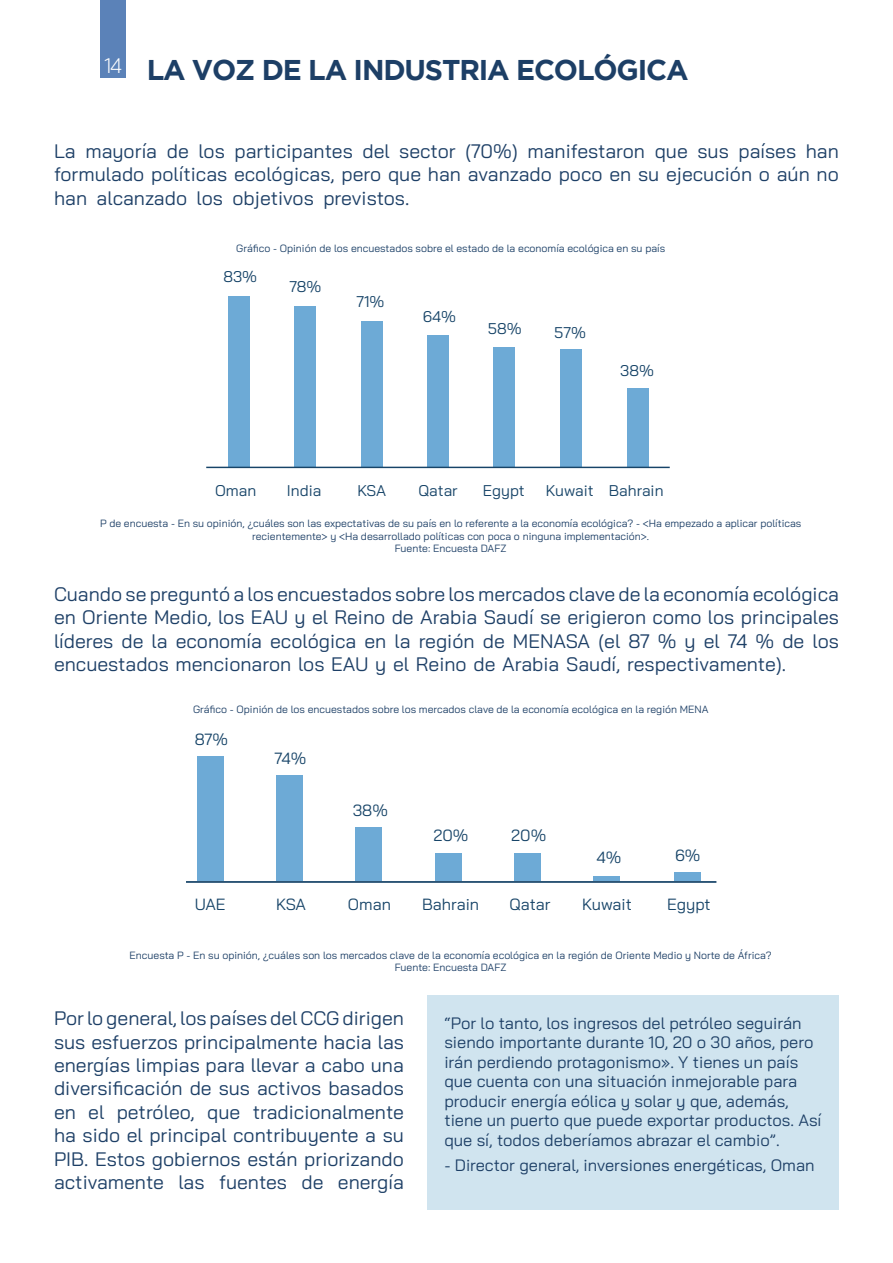
<style>
.page{position:relative;width:893px;height:1263px;background:#fff}
.page>*{position:absolute;margin:0;border:0;box-sizing:border-box;transform-origin:0 0}
.t1{font:700 28.5px "Gotham";letter-spacing:-.04em;color:#1d3f66}
.t2{font:300 21px "Bai Jamjuree";color:#fff}
.t3{font:19.5px/23.4px "Bai Jamjuree";color:#1d3f66;text-align:justify}
.t4{font:16.5px/19.5px "Bai Jamjuree";color:#1d3f66}
.t5{font:16.2px "Bai Jamjuree";color:#174468}
.t6{font:15.6px "Bai Jamjuree";color:#174468}
.t7{font:10.5px/12.6px "Bai Jamjuree";color:#1d3f66;text-align:center}
.t8{font:10.5px "Bai Jamjuree";color:#1b3f66}
</style>
<div class="page">
<svg style="left:186px;top:756px;width:531px;height:127px"></svg>
<div style="left:100px;top:0;width:26px;height:78px;background:#5b82b8"></div>
<div style="left:427px;top:995px;width:412px;height:215px;background:#d0e4ef"></div>
<div style="left:228px;top:296px;width:21px;height:171px;background:#6daad6"></div>
<div style="left:295px;top:307px;width:21px;height:160px;background:#6daad6"></div>
<div style="left:361px;top:321px;width:21px;height:146px;background:#6daad6"></div>
<div style="left:427px;top:336px;width:21px;height:131px;background:#6daad6"></div>
<div style="left:493px;top:348px;width:21px;height:119px;background:#6daad6"></div>
<div style="left:561px;top:350px;width:21px;height:117px;background:#6daad6"></div>
<div style="left:628px;top:389px;width:21px;height:78px;background:#6daad6"></div>
<hr style="left:206px;top:467px;width:464px;height:1px;background:#174468">
<p class="t2" style="left:104px;top:48px;width:20px">14</p>
<h1 class="t1" style="left:147px;top:54px;width:543px">LA VOZ DE LA INDUSTRIA ECOLÓGICA</h1>
<p class="t3" style="left:85px;top:139px;width:73px">mayoría</p>
<p class="t3" style="left:738px;top:139px;width:59px">países</p>
<p class="t3" style="left:465px;top:139px;width:54px">(70%)</p>
<p class="t3" style="left:527px;top:139px;width:119px">manifestaron</p>
<p class="t3" style="left:54px;top:139px;width:23px">La</p>
<p class="t3" style="left:54px;top:162px;width:786px">formulado políticas ecológicas, pero que han avanzado poco en su ejecución o aún no</p>
<p class="t3" style="left:323px;top:186px;width:88px">previstos.</p>
<p class="t3" style="left:167px;top:139px;width:24px">de</p>
<p class="t3" style="left:198px;top:139px;width:28px">los</p>
<p class="t3" style="left:362px;top:139px;width:29px">del</p>
<p class="t3" style="left:806px;top:139px;width:35px">han</p>
<p class="t3" style="left:234px;top:139px;width:120px">participantes</p>
<p class="t3" style="left:399px;top:139px;width:58px">sector</p>
<p class="t3" style="left:655px;top:139px;width:35px">que</p>
<p class="t3" style="left:697px;top:139px;width:33px">sus</p>
<p class="t3" style="left:54px;top:186px;width:35px">han</p>
<p class="t3" style="left:97px;top:186px;width:92px">alcanzado</p>
<p class="t3" style="left:197px;top:186px;width:28px">los</p>
<p class="t3" style="left:233px;top:186px;width:83px">objetivos</p>
<p class="t8" style="left:236px;top:239px;width:430px">Gráfico - Opinión de los encuestados sobre el estado de la economía ecológica en su país</p>
<p class="t6" style="left:224px;top:263px;width:35px">83%</p>
<p class="t6" style="left:289px;top:273px;width:33px">78%</p>
<p class="t6" style="left:356px;top:288px;width:30px">71%</p>
<p class="t6" style="left:423px;top:303px;width:35px">64%</p>
<p class="t6" style="left:488px;top:315px;width:35px">58%</p>
<p class="t6" style="left:554px;top:319px;width:33px">57%</p>
<p class="t6" style="left:620px;top:357px;width:35px">38%</p>
<p class="t6" style="left:215px;top:477px;width:43px">Oman</p>
<p class="t6" style="left:287px;top:477px;width:36px">India</p>
<p class="t6" style="left:357px;top:477px;width:30px">KSA</p>
<p class="t6" style="left:418px;top:477px;width:41px">Qatar</p>
<p class="t6" style="left:483px;top:477px;width:43px">Egypt</p>
<p class="t6" style="left:546px;top:477px;width:49px">Kuwait</p>
<p class="t6" style="left:609px;top:477px;width:56px">Bahrain</p>
<p class="t7" style="left:100px;top:517px;width:703px">P de encuesta - En su opinión ¿, cuáles son las expectativas de su país en lo referente laa economía ecológica? - &lt;Ha empezado a aplicar políticas recientemente&gt; y &lt;Ha desarrollado políticas con poca o ninguna implementación .&lt;<br>Fuente: Encuesta DAFZ</p>
<p class="t3" style="left:54px;top:582px;width:786px">Cuando se preguntó a los encuestados sobre los mercados clave de la economía ecológica en Oriente Medio, los EAU y el Reino de Arabia Saudí se erigieron como los principales líderes de la economía ecológica en la región de MENASA (el 87 % y el 74 % de los encuestados mencionaron los EAU y el Reino de Arabia Saudí, respectivamente .(</p>
<p class="t7" style="left:193px;top:703px;width:517px">Gráfico - Opinión de los encuestados sobre los mercados clave de la economía ecológica en la región MENA</p>
<p class="t5" style="left:195px;top:726px;width:35px">87%</p>
<p class="t5" style="left:274px;top:744px;width:33px">74%</p>
<p class="t5" style="left:195px;top:890px;width:32px">UAE</p>
<p class="t5" style="left:276px;top:890px;width:31px">KSA</p>
<p class="t5" style="left:353px;top:797px;width:37px">38%</p>
<p class="t5" style="left:348px;top:890px;width:45px">Oman</p>
<p class="t5" style="left:433px;top:822px;width:37px">20%</p>
<p class="t5" style="left:422px;top:890px;width:59px">Bahrain</p>
<p class="t5" style="left:511px;top:822px;width:37px">20%</p>
<p class="t5" style="left:510px;top:890px;width:43px">Qatar</p>
<p class="t5" style="left:596px;top:844px;width:26px">4%</p>
<p class="t5" style="left:582px;top:890px;width:51px">Kuwait</p>
<p class="t5" style="left:675px;top:841px;width:27px">6%</p>
<p class="t5" style="left:667px;top:890px;width:45px">Egypt</p>
<p class="t7" style="left:130px;top:949px;width:644px">Encuesta P - En su opinión ¿, cuáles son los mercados clave de la economía ecológica en la región de Oriente Medio y Norte de África?<br>Fuente: Encuesta DAFZ</p>
<p class="t3" style="left:54px;top:1006px;width:351px;text-align:right">Porlogeneral,lospaísesdelCCGdirigen sus esfuerzos principalmente hacia las energías limpias para llevar a cabo una diversificación de sus activos basados tradicionalmente</p>
<p class="t3" style="left:117px;top:1100px;width:80px">petróleo,</p>
<p class="t3" style="left:88px;top:1100px;width:17px">el</p>
<p class="t3" style="left:54px;top:1100px;width:23px">en</p>
<p class="t3" style="left:54px;top:1123px;width:351px">ha sido el principal contribuyente a su</p>
<p class="t3" style="left:54px;top:1147px;width:351px">PIB. Estos gobiernos están priorizando</p>
<p class="t3" style="left:338px;top:1170px;width:68px">energía</p>
<p class="t3" style="left:207px;top:1100px;width:35px">que</p>
<p class="t3" style="left:219px;top:1170px;width:70px">fuentes</p>
<p class="t3" style="left:178px;top:1170px;width:28px">las</p>
<p class="t3" style="left:301px;top:1170px;width:24px">de</p>
<p class="t3" style="left:54px;top:1170px;width:111px">activamente</p>
<p class="t4" style="left:444px;top:1013px;width:379px">“Por lo tanto, los ingresos del petróleo seguirán siendo importante durante 10, 20 o 30 años, pero irán perdiendo protagonismo Y.» tienes un país que cuenta con una situación inmejorable para producir energía eólica y solar y que, además, tiene un puerto que puede exportar productos. Así que sí, todos deberíamos abrazar el cambio .“</p>
<p class="t4" style="left:444px;top:1155px;width:372px">- Director general, inversiones energéticas, Oman</p>
</div>
